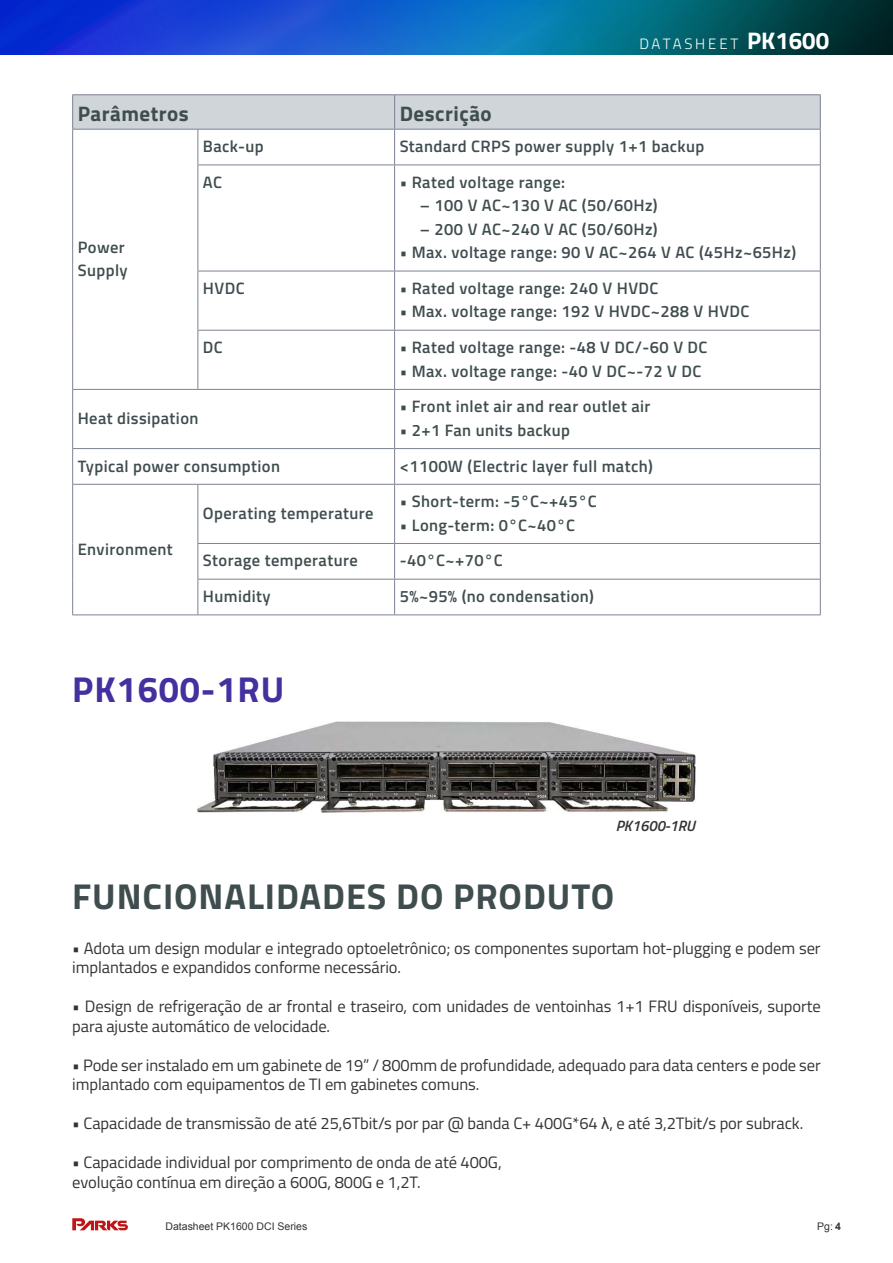
<style>
.page{position:relative;width:893px;height:1263px;background:#fff}
.page>*{position:absolute;margin:0;border:0;box-sizing:border-box;transform-origin:0 0}
.t1{font:700 36px "Titillium Web";letter-spacing:.025em;color:#404d4f}
.t2{font:700 36px "Titillium Web";letter-spacing:.025em;color:#45309f}
.t3{font:700 21px "Titillium Web";letter-spacing:.025em;color:#404d4f}
.t4{font:16.5px/19.5px "Titillium Web";letter-spacing:-.005em;color:#333}
.t5{font:600 16.5px/23.4px "Titillium Web";letter-spacing:.025em;color:#404d4f}
.t6{font:300 15px "Titillium Web";letter-spacing:.185em;color:#fff}
.t7{font:italic 600 15px "Titillium Web";letter-spacing:-.005em;color:#333}
.t8{font:10.5px "Arial";color:#333}
.s1{font-weight:700;font-size:24px}
.s2{font-family:"Arial"}
.s3{font-weight:700}
</style>
<div class="page">
<svg style="left:72px;top:1218px;width:56px;height:12px"></svg>
<div style="left:73px;top:95px;width:747px;height:34px;background:#cfd5d9"></div>
<svg style="left:73px;top:130px;width:747px;height:484px"></svg>
<hr style="left:197px;top:165px;width:1px;height:106px;background:#7d8294">
<hr style="left:394px;top:165px;width:1px;height:106px;background:#7d8294">
<hr style="left:820px;top:165px;width:1px;height:106px;background:#7d8294">
<hr style="left:197px;top:271px;width:198px;height:1px;background:#7d8294">
<hr style="left:197px;top:271px;width:1px;height:59px;background:#7d8294">
<hr style="left:197px;top:330px;width:198px;height:1px;background:#7d8294">
<hr style="left:197px;top:331px;width:1px;height:58px;background:#7d8294">
<hr style="left:394px;top:331px;width:1px;height:58px;background:#7d8294">
<hr style="left:820px;top:331px;width:1px;height:58px;background:#7d8294">
<hr style="left:72px;top:389px;width:126px;height:1px;background:#7d8294">
<hr style="left:72px;top:390px;width:1px;height:58px;background:#7d8294">
<hr style="left:72px;top:448px;width:126px;height:1px;background:#7d8294">
<hr style="left:72px;top:449px;width:1px;height:35px;background:#7d8294">
<hr style="left:198px;top:448px;width:197px;height:1px;background:#7d8294">
<hr style="left:198px;top:389px;width:197px;height:1px;background:#7d8294">
<hr style="left:395px;top:389px;width:426px;height:1px;background:#7d8294">
<hr style="left:394px;top:390px;width:1px;height:58px;background:#7d8294">
<hr style="left:820px;top:390px;width:1px;height:58px;background:#7d8294">
<hr style="left:395px;top:448px;width:426px;height:1px;background:#7d8294">
<hr style="left:394px;top:449px;width:1px;height:35px;background:#7d8294">
<hr style="left:820px;top:449px;width:1px;height:35px;background:#7d8294">
<hr style="left:72px;top:484px;width:126px;height:1px;background:#7d8294">
<hr style="left:72px;top:485px;width:1px;height:58px;background:#7d8294">
<hr style="left:72px;top:543px;width:1px;height:36px;background:#7d8294">
<hr style="left:72px;top:579px;width:1px;height:35px;background:#7d8294">
<hr style="left:198px;top:484px;width:197px;height:1px;background:#7d8294">
<hr style="left:197px;top:485px;width:1px;height:58px;background:#7d8294">
<hr style="left:395px;top:484px;width:426px;height:1px;background:#7d8294">
<hr style="left:394px;top:485px;width:1px;height:58px;background:#7d8294">
<hr style="left:820px;top:485px;width:1px;height:58px;background:#7d8294">
<hr style="left:197px;top:543px;width:198px;height:1px;background:#7d8294">
<hr style="left:197px;top:544px;width:1px;height:35px;background:#7d8294">
<hr style="left:395px;top:543px;width:426px;height:1px;background:#7d8294">
<hr style="left:394px;top:544px;width:1px;height:35px;background:#7d8294">
<hr style="left:820px;top:544px;width:1px;height:35px;background:#7d8294">
<hr style="left:197px;top:579px;width:1px;height:35px;background:#7d8294">
<hr style="left:394px;top:579px;width:1px;height:35px;background:#7d8294">
<hr style="left:820px;top:579px;width:1px;height:35px;background:#7d8294">
<hr style="left:72px;top:129px;width:126px;height:1px;background:#7d8294">
<hr style="left:72px;top:130px;width:1px;height:35px;background:#7d8294">
<hr style="left:198px;top:129px;width:197px;height:1px;background:#7d8294">
<hr style="left:197px;top:130px;width:1px;height:35px;background:#7d8294">
<hr style="left:395px;top:129px;width:426px;height:1px;background:#7d8294">
<hr style="left:394px;top:130px;width:1px;height:35px;background:#7d8294">
<hr style="left:820px;top:130px;width:1px;height:35px;background:#7d8294">
<hr style="left:72px;top:165px;width:1px;height:106px;background:#7d8294">
<hr style="left:197px;top:165px;width:198px;height:1px;background:#7d8294">
<hr style="left:395px;top:165px;width:426px;height:1px;background:#7d8294">
<hr style="left:72px;top:271px;width:1px;height:59px;background:#7d8294">
<hr style="left:72px;top:330px;width:1px;height:59px;background:#7d8294">
<hr style="left:197px;top:579px;width:198px;height:1px;background:#7d8294">
<hr style="left:395px;top:579px;width:426px;height:1px;background:#7d8294">
<hr style="left:72px;top:614px;width:126px;height:1px;background:#7d8294">
<hr style="left:198px;top:614px;width:197px;height:1px;background:#7d8294">
<hr style="left:395px;top:614px;width:426px;height:1px;background:#7d8294">
<hr style="left:395px;top:271px;width:426px;height:1px;background:#7d8294">
<hr style="left:394px;top:271px;width:1px;height:59px;background:#7d8294">
<hr style="left:820px;top:271px;width:1px;height:59px;background:#7d8294">
<hr style="left:395px;top:330px;width:426px;height:1px;background:#7d8294">
<hr style="left:72px;top:94px;width:126px;height:1px;background:#7d8294">
<hr style="left:72px;top:95px;width:1px;height:34px;background:#7d8294">
<hr style="left:198px;top:94px;width:197px;height:1px;background:#7d8294">
<hr style="left:395px;top:94px;width:426px;height:1px;background:#7d8294">
<hr style="left:394px;top:95px;width:1px;height:34px;background:#7d8294">
<hr style="left:820px;top:95px;width:1px;height:34px;background:#7d8294">
<img style="left:0;top:0;width:893px;height:54px">
<img style="left:198px;top:721px;width:497px;height:92px">
<p class="t3" style="left:78px;top:97px;width:113px">Parâmetros</p>
<p class="t3" style="left:400px;top:97px;width:94px">Descrição</p>
<p class="t6" style="left:639px;top:32px;width:191px">DATASHEET <span class="s1">PK1600</span></p>
<p class="t5" style="left:78px;top:234px;width:51px">Power<br>Supply</p>
<p class="t5" style="left:203px;top:134px;width:62px">Back-up</p>
<p class="t5" style="left:400px;top:134px;width:306px">Standard CRPS power supply 1+1 backup</p>
<p class="t5" style="left:203px;top:170px;width:21px">AC</p>
<p class="t5" style="left:400px;top:170px;width:167px">• Rated voltage range:</p>
<p class="t5" style="left:420px;top:193px;width:239px">– 100 V AC~130 V AC (50/60Hz)</p>
<p class="t5" style="left:420px;top:216px;width:239px">– 200 V AC~240 V AC (50/60Hz)</p>
<p class="t5" style="left:400px;top:240px;width:398px">• Max. voltage range: 90 V AC~264 V AC (45Hz~65Hz)</p>
<p class="t5" style="left:203px;top:276px;width:43px">HVDC</p>
<p class="t5" style="left:400px;top:276px;width:260px">• Rated voltage range: 240 V HVDC</p>
<p class="t5" style="left:400px;top:299px;width:351px">• Max. voltage range: 192 V HVDC~288 V HVDC</p>
<p class="t5" style="left:203px;top:335px;width:21px">DC</p>
<p class="t5" style="left:400px;top:335px;width:309px">• Rated voltage range: -48 V DC/-60 V DC</p>
<p class="t5" style="left:400px;top:358px;width:303px">• Max. voltage range: -40 V DC~-72 V DC</p>
<p class="t5" style="left:78px;top:406px;width:122px">Heat dissipation</p>
<p class="t5" style="left:400px;top:394px;width:252px">• Front inlet air and rear outlet air</p>
<p class="t5" style="left:400px;top:417px;width:172px">• 2+1 Fan units backup</p>
<p class="t5" style="left:78px;top:453px;width:204px">Typical power consumption</p>
<p class="t5" style="left:400px;top:453px;width:255px">&lt;1100W (Electric layer full match)</p>
<p class="t5" style="left:78px;top:536px;width:97px">Environment</p>
<p class="t5" style="left:203px;top:501px;width:172px">Operating temperature</p>
<p class="t5" style="left:400px;top:489px;width:199px">• Short-term: -5°C~+45°C</p>
<p class="t5" style="left:400px;top:512px;width:177px">• Long-term: 0°C~40°C</p>
<p class="t5" style="left:203px;top:548px;width:156px">Storage temperature</p>
<p class="t5" style="left:400px;top:548px;width:104px">-40°C~+70°C</p>
<p class="t5" style="left:203px;top:584px;width:69px">Humidity</p>
<p class="t5" style="left:400px;top:584px;width:196px">5%~95% (no condensation)</p>
<h1 class="t2" style="left:72px;top:662px;width:214px">PK1600-1RU</h1>
<p class="t7" style="left:616px;top:814px;width:81px">PK1600-1RU</p>
<h1 class="t1" style="left:72px;top:868px;width:544px">FUNCIONALIDADES DO PRODUTO</h1>
<p class="t4" style="left:72px;top:937px;width:750px">• Adota um design modular e integrado optoeletrônico; os componentes suportam hot-plugging e podem ser implantados e expandidos conforme necessário.</p>
<p class="t4" style="left:72px;top:996px;width:750px">• Design de refrigeração de ar frontal e traseiro, com unidades de ventoinhas 1+1 FRU disponíveis, suporte para ajuste automático de velocidade.</p>
<p class="t4" style="left:72px;top:1054px;width:750px">• Pode ser instalado em um gabinete de 19” / 800mm de profundidade, adequado para data centers e pode ser implantado com equipamentos de TI em gabinetes comuns.</p>
<p class="t4" style="left:72px;top:1113px;width:732px">• Capacidade de transmissão de até 25,6Tbit/s por par @ banda C+ 400G*64 <span class="s2">λ</span>, e até 3,2Tbit/s por subrack.</p>
<p class="t4" style="left:72px;top:1152px;width:431px">• Capacidade individual por comprimento de onda de até 400G, evolução contínua em direção a 600G, 800G e 1,2T.</p>
<p class="t8" style="left:166px;top:1220px;width:143px">Datasheet PK1600 DCI Series</p>
<p class="t8" style="left:817px;top:1220px;width:25px">Pg: <span class="s3">4</span></p>
</div>
